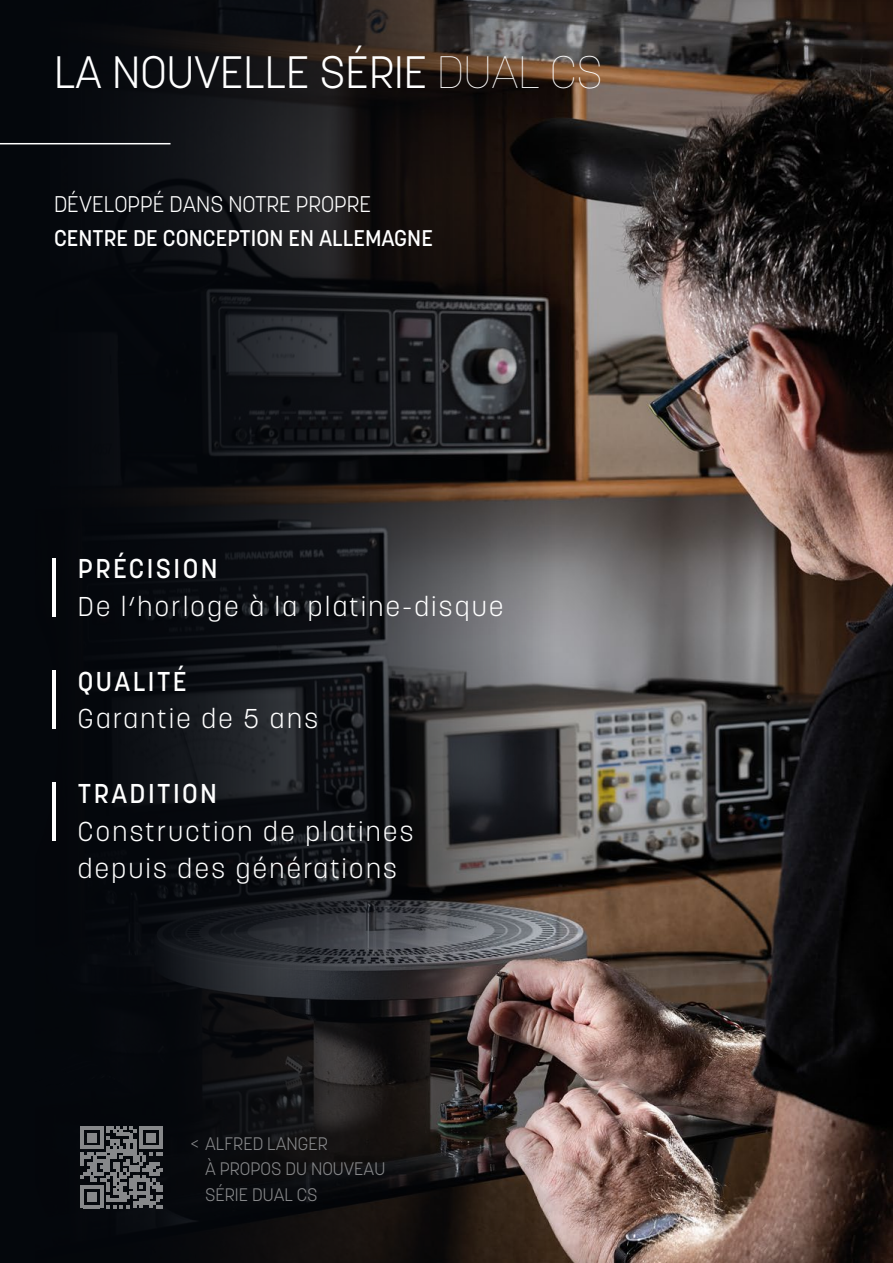
<style>
.page{position:relative;width:893px;height:1263px;background:#fff}
.page>*{position:absolute;margin:0;border:0;box-sizing:border-box;transform-origin:0 0}
.t1{font:300 45px "Korolev";color:#fff}
.t2{font:300 27px/37.5px "Korolev";letter-spacing:.09em;color:#fff}
.t3{font:500 27px "Korolev";letter-spacing:.09em;color:#fff}
.t4{font:500 22.5px "Korolev";color:#fff}
.t5{font:300 22.5px "Korolev";color:#fff}
.t6{font:300 18px/25.5px "Korolev";color:#87888a}
.s1{font-weight:100}
</style>
<div class="page">
<img style="left:0;top:0;width:893px;height:1263px">
<hr style="left:0;top:143px;width:171px;height:1px;background:#fff">
<hr style="left:52px;top:558px;width:4px;height:58px;background:#fff">
<hr style="left:52px;top:670px;width:4px;height:58px;background:#fff">
<hr style="left:52px;top:782px;width:4px;height:59px;background:#fff">
<svg style="left:80px;top:1126px;width:82px;height:82px;background:#545659"></svg>
<h1 class="t1" style="left:54px;top:43px;width:550px">LA NOUVELLE SÉRIE <span class="s1">DUAL CS</span></h1>
<p class="t5" style="left:54px;top:190px;width:319px">DÉVELOPPÉ DANS NOTRE PROPRE</p>
<p class="t4" style="left:54px;top:223px;width:380px">CENTRE DE CONCEPTION EN ALLEMAGNE</p>
<p class="t3" style="left:78px;top:552px;width:141px">PRÉCISION</p>
<p class="t2" style="left:78px;top:587px;width:427px">De l‘horloge à la platine-disque</p>
<p class="t3" style="left:78px;top:664px;width:111px">QUALITÉ</p>
<p class="t2" style="left:78px;top:700px;width:242px">Garantie de 5 ans</p>
<p class="t3" style="left:78px;top:777px;width:141px">TRADITION</p>
<p class="t2" style="left:78px;top:812px;width:337px">Construction de platines depuis des générations</p>
<p class="t6" style="left:205px;top:1131px;width:182px;text-indent:-14px">&lt; ALFRED LANGER<br>À PROPOS DU NOUVEAU<br>SÉRIE DUAL CS</p>
</div>
